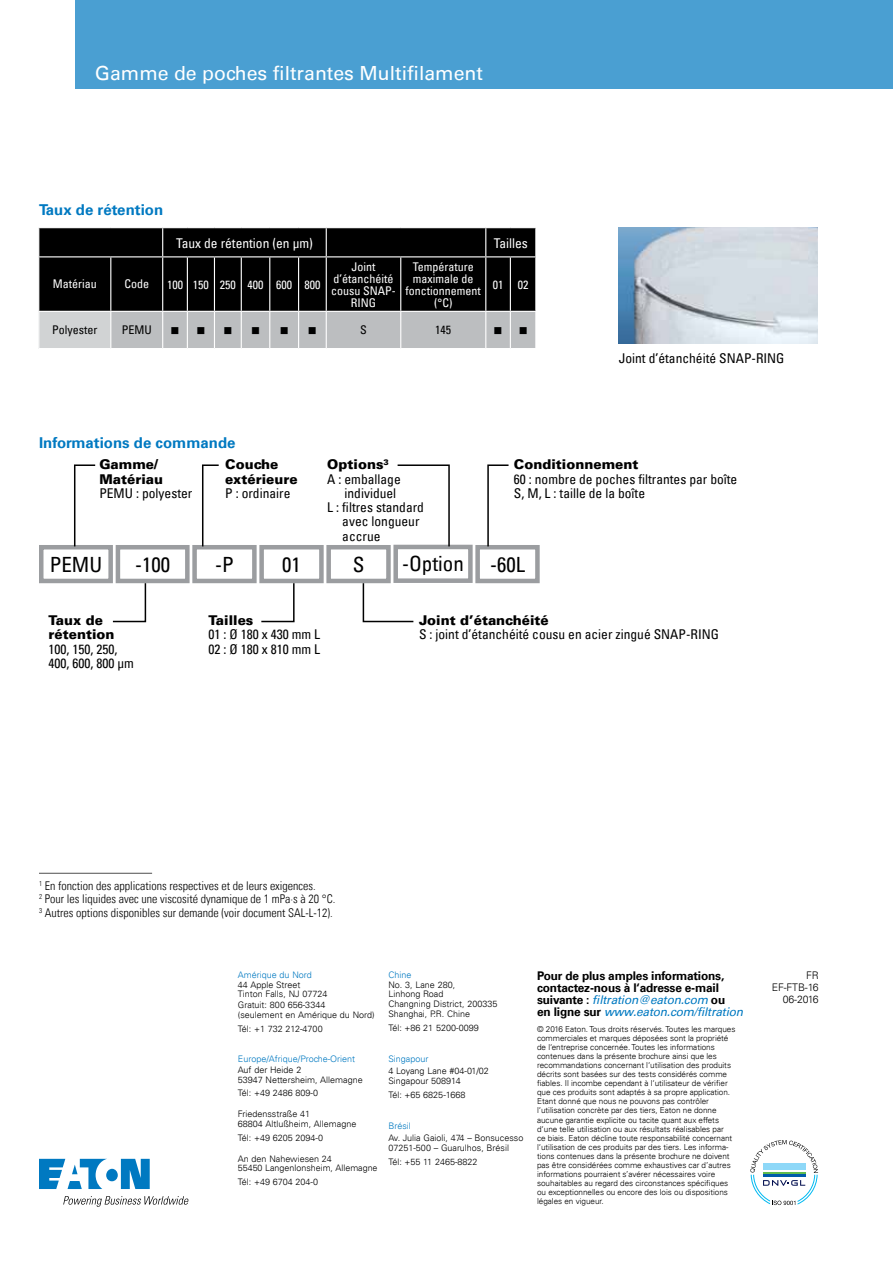
<style>
.page{position:relative;width:893px;height:1263px;background:#fff}
.page>*{position:absolute;margin:0;border:0;box-sizing:border-box;transform-origin:0 0}
.t1{font:condensed 21px "Univers LT";color:#000}
.t2{font:19.5px "Univers LT";color:#fff}
.t3{font:700 15px "Univers LT";color:#0079c1}
.t4{font:condensed 13.5px/14.2px "Univers LT";color:#000}
.t5{font:900 13.5px/14.2px "Univers LT";color:#000}
.t6{font:condensed 13.5px "Univers LT";color:#fff}
.t7{font:300 condensed 12px/13.5px "Univers LT";color:#000}
.t8{font:700 12px/12px "Univers LT";letter-spacing:-.015em;color:#000}
.t9{font:condensed 12px/12px "Univers LT";color:#fff;text-align:center}
.t10{font:condensed 12px "Univers LT";color:#000}
.t11{font:300 10.5px/12px "Univers LT";letter-spacing:-.01em;color:#000;text-align:right}
.t12{font:300 9px/9.8px "Univers LT";color:#000}
.t13{font:300 9px "Univers LT";color:#0079c1}
.t14{font:300 8.25px/9.1px "Univers LT";letter-spacing:-.005em;color:#000}
.s1{font-weight:400;font-style:italic;color:#0079c1}
</style>
<div class="page">
<svg style="left:750px;top:1140px;width:68px;height:65px"></svg>
<svg style="left:39px;top:1159px;width:111px;height:30px"></svg>
<svg style="left:63px;top:1196px;width:126px;height:11px"></svg>
<div style="left:75px;top:0;width:818px;height:88px;background:#4a9fd2"></div>
<hr style="left:39px;top:873px;width:113px;height:1px;background:#000">
<div style="left:116px;top:545px;width:74px;height:38px;border:4px solid #9b9da0"></div>
<div style="left:192px;top:545px;width:65px;height:38px;border:4px solid #9b9da0"></div>
<div style="left:259px;top:545px;width:65px;height:38px;border:4px solid #9b9da0"></div>
<div style="left:326px;top:545px;width:65px;height:38px;border:4px solid #9b9da0"></div>
<div style="left:475px;top:545px;width:65px;height:38px;border:4px solid #9b9da0"></div>
<div style="left:39px;top:545px;width:74px;height:38px;border:4px solid #9b9da0"></div>
<div style="left:393px;top:545px;width:80px;height:38px;border:4px solid #9b9da0"></div>
<svg style="left:73px;top:464px;width:24px;height:84px"></svg>
<svg style="left:201px;top:464px;width:19px;height:84px"></svg>
<svg style="left:487px;top:464px;width:23px;height:84px"></svg>
<svg style="left:396px;top:464px;width:55px;height:84px"></svg>
<svg style="left:111px;top:582px;width:36px;height:41px"></svg>
<svg style="left:260px;top:582px;width:35px;height:41px"></svg>
<svg style="left:362px;top:582px;width:53px;height:41px"></svg>
<img style="left:619px;top:227px;width:199px;height:117px">
<svg style="left:38px;top:227px;width:498px;height:122px;background:#464647"></svg>
<h2 class="t2" style="left:95px;top:61px;width:389px">Gamme de poches filtrantes Multifilament</h2>
<h3 class="t3" style="left:39px;top:201px;width:126px">Taux de rétention</h3>
<h3 class="t6" style="left:176px;top:234px;width:138px">Taux de rétention (en µm)</h3>
<h3 class="t6" style="left:494px;top:234px;width:36px">Tailles</h3>
<h3 class="t9" style="left:53px;top:278px;width:45px">Matériau</h3>
<h3 class="t9" style="left:124px;top:278px;width:26px">Code</h3>
<h3 class="t9" style="left:167px;top:279px;width:155px">100 150 250 400 600 800</h3>
<h3 class="t9" style="left:331px;top:261px;width:66px">Joint d’étanchéité cousu SNAP-<br>RING</h3>
<h3 class="t9" style="left:406px;top:261px;width:77px">Température maximale de fonctionnement (°C)</h3>
<h3 class="t10" style="left:52px;top:322px;width:47px">Polyester</h3>
<h3 class="t10" style="left:122px;top:322px;width:31px">PEMU</h3>
<h3 class="t10" style="left:360px;top:322px;width:8px">S</h3>
<h3 class="t10" style="left:435px;top:322px;width:17px">145</h3>
<h3 class="t9" style="left:493px;top:279px;width:37px">01 02</h3>
<h3 class="t4" style="left:619px;top:351px;width:167px">Joint d’étanchéité SNAP-RING</h3>
<h3 class="t3" style="left:39px;top:434px;width:198px">Informations de commande</h3>
<h3 class="t5" style="left:99px;top:457px;width:65px">Gamme/<br>Matériau</h3>
<h3 class="t4" style="left:99px;top:486px;width:94px">PEMU : polyester</h3>
<h3 class="t5" style="left:225px;top:457px;width:74px">Couche extérieure</h3>
<h3 class="t4" style="left:225px;top:486px;width:67px">P : ordinaire</h3>
<h3 class="t5" style="left:327px;top:457px;width:63px">Options<sup>3</sup></h3>
<h3 class="t4" style="left:327px;top:471px;width:75px">A : emballage</h3>
<h3 class="t4" style="left:345px;top:486px;width:53px">individuel</h3>
<h3 class="t4" style="left:327px;top:500px;width:98px">L : filtres standard</h3>
<h3 class="t4" style="left:342px;top:514px;width:79px">avec longueur</h3>
<h3 class="t4" style="left:342px;top:528px;width:40px">accrue</h3>
<h3 class="t5" style="left:514px;top:457px;width:126px">Conditionnement</h3>
<h3 class="t4" style="left:514px;top:471px;width:225px">60 : nombre de poches filtrantes par boîte<br>S, M, L : taille de la boîte</h3>
<h1 class="t1" style="left:50px;top:551px;width:54px">PEMU</h1>
<h1 class="t1" style="left:135px;top:551px;width:36px">-100</h1>
<h1 class="t1" style="left:215px;top:551px;width:20px">-P</h1>
<h1 class="t1" style="left:282px;top:551px;width:20px">01</h1>
<h1 class="t1" style="left:353px;top:551px;width:13px">S</h1>
<h1 class="t1" style="left:402px;top:551px;width:124px">-Option -60L</h1>
<h3 class="t5" style="left:49px;top:613px;width:67px">Taux de rétention</h3>
<h3 class="t4" style="left:49px;top:642px;width:87px">100, 150, 250,<br>400, 600, 800 µm</h3>
<h3 class="t5" style="left:209px;top:613px;width:46px">Tailles</h3>
<h3 class="t4" style="left:209px;top:627px;width:113px">01 : Ø 180 x 430 mm L<br>02 : Ø 180 x 810 mm L</h3>
<h3 class="t5" style="left:419px;top:613px;width:131px">Joint d’étanchéité</h3>
<h3 class="t4" style="left:419px;top:627px;width:301px">S : joint d’étanchéité cousu en acier zingué SNAP-RING</h3>
<h3 class="t7" style="left:39px;top:878px;width:298px"><sup>1</sup> En fonction des applications respectives et de leurs exigences.<br><sup>2</sup> Pour les liquides avec une viscosité dynamique de 1 mPa·s à 20 °C.<br><sup>3</sup> Autres options disponibles sur demande (voir document SAL-L-12).</h3>
<p class="t13" style="left:238px;top:969px;width:76px">Amérique du Nord</p>
<p class="t12" style="left:238px;top:979px;width:91px">44 Apple Street<br>Tinton Falls, NJ 07724</p>
<p class="t12" style="left:238px;top:1000px;width:138px">Gratuit: 800 656-3344<br>(seulement en Amérique du Nord)</p>
<p class="t12" style="left:238px;top:1024px;width:86px">Tél: +1 732 212-4700</p>
<p class="t13" style="left:238px;top:1053px;width:119px">Europe/Afrique/Proche-Orient</p>
<p class="t12" style="left:238px;top:1065px;width:126px">Auf der Heide 2<br>53947 Nettersheim, Allemagne</p>
<p class="t12" style="left:238px;top:1088px;width:82px">Tél: +49 2486 809-0</p>
<p class="t12" style="left:238px;top:1109px;width:120px">Friedensstraße 41<br>68804 Altlußheim, Allemagne</p>
<p class="t12" style="left:238px;top:1133px;width:87px">Tél: +49 6205 2094-0</p>
<p class="t12" style="left:238px;top:1153px;width:141px">An den Nahewiesen 24<br>55450 Langenlonsheim, Allemagne</p>
<p class="t12" style="left:238px;top:1177px;width:82px">Tél: +49 6704 204-0</p>
<p class="t13" style="left:388px;top:969px;width:25px">Chine</p>
<p class="t12" style="left:388px;top:979px;width:111px">No. 3, Lane 280,<br>Linhong Road<br>Changning District, 200335<br>Shanghai, P.R. Chine</p>
<p class="t12" style="left:388px;top:1023px;width:92px">Tél: +86 21 5200-0099</p>
<p class="t13" style="left:388px;top:1054px;width:42px">Singapour</p>
<p class="t12" style="left:388px;top:1066px;width:102px">4 Loyang Lane #04-01/02<br>Singapour 508914</p>
<p class="t12" style="left:388px;top:1090px;width:79px">Tél: +65 6825-1668</p>
<p class="t13" style="left:388px;top:1121px;width:24px">Brésil</p>
<p class="t12" style="left:388px;top:1133px;width:137px">Av. Julia Gaioli, 474 – Bonsucesso<br>07251-500 – Guarulhos, Brésil</p>
<p class="t12" style="left:388px;top:1157px;width:91px">Tél: +55 11 2465-8822</p>
<h3 class="t8" style="left:537px;top:970px;width:208px">Pour de plus amples informations, contactez-nous à l‘adresse e-mail suivante : <span class="s1">filtration@eaton.com</span> ou<br>en ligne sur <span class="s1">www.eaton.com/filtration</span></h3>
<p class="t14" style="left:537px;top:1024px;width:200px">© 2016 Eaton. Tous droits réservés. Toutes les marques commerciales et marques déposées sont la propriété de l‘entreprise concernée. Toutes les informations contenues dans la présente brochure ainsi que les recommandations concernant l‘utilisation des produits décrits sont basées sur des tests considérés comme fiables. Il incombe cependant à l‘utilisateur de vérifier que ces produits sont adaptés à sa propre application.<br>Etant donné que nous ne pouvons pas contrôler l‘utilisation concrète par des tiers, Eaton ne donne aucune garantie explicite ou tacite quant aux effets d‘une telle utilisation ou aux résultats réalisables par<br>ce biais. Eaton décline toute responsabilité concernant l‘utilisation de ces produits par des tiers. Les informa&shy;tions contenues dans la présente brochure ne doivent pas être considérées comme exhaustives car d’autres informations pourraient s’avérer nécessaires voire souhaitables au regard des circonstances spécifiques ou exceptionnelles ou encore des lois ou dispositions légales en vigueur.</p>
<p class="t11" style="left:772px;top:969px;width:49px">FR<br>EF-FTB-16<br>06-2016</p>
</div>
